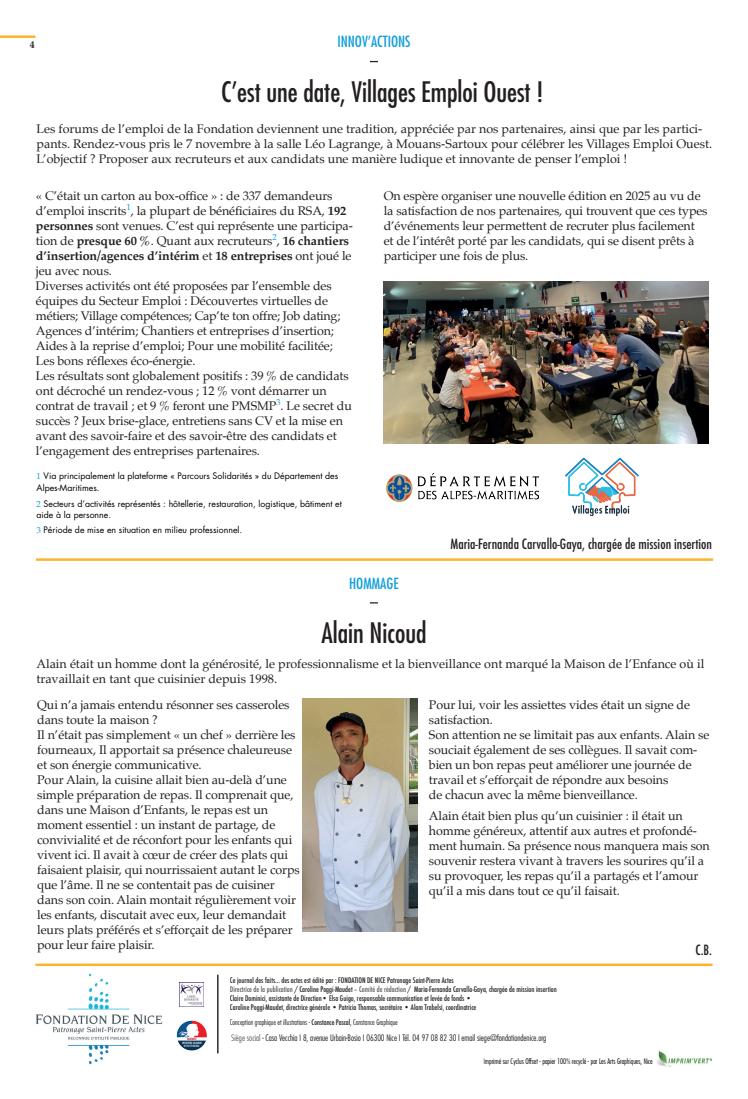
<style>
.page{position:relative;width:748px;height:1099px;background:#fff}
.page>*{position:absolute;margin:0;border:0;box-sizing:border-box;transform-origin:0 0}
.t1{font:condensed 27.5px "Futura Std";color:#231f20}
.t2{font:condensed 15px "Futura Std";color:#119eda}
.t3{font:500 condensed 13.75px "Futura";color:#231f20}
.t4{font:12.5px/15px "Palatino";letter-spacing:-.01em;color:#231f20}
.t5{font:700 10px "Palatino";color:#231f20}
.t6{font:8.75px/11.2px "Futura Std";color:#000002}
.t7{font:300 condensed 8.75px "Futura Std";color:#231f20}
.t8{font:500 condensed 7.5px/9px "Futura";color:#231f20}
.t9{font:300 condensed 7.5px "Futura Std";color:#231f20}
.t10{font:300 condensed 7.5px "Futura Std";color:#000001}
.s1{font-weight:700}
.s2{font-family:"Palatino";color:#119eda}
.s3{color:#575b5c}
.s4{font-weight:400}
.s5{color:#5f5f62}
</style>
<div class="page">
<hr style="left:0;top:35px;width:35px;height:3px;background:#fcb32e">
<hr style="left:35px;top:963px;width:677px;height:3px;background:#fcb32e">
<hr style="left:36px;top:558px;width:677px;height:3px;background:#fcb32e">
<img style="left:35px;top:973px;width:128px;height:92px">
<img style="left:176px;top:1020px;width:31px;height:30px">
<img style="left:180px;top:982px;width:24px;height:24px">
<hr style="left:217px;top:974px;width:1px;height:79px;background:#000001">
<img style="left:656px;top:1050px;width:55px;height:17px">
<img style="left:384px;top:282px;width:324px;height:161px">
<img style="left:386px;top:473px;width:152px;height:28px">
<img style="left:565px;top:457px;width:74px;height:60px">
<img style="left:302px;top:698px;width:115px;height:233px">
<p class="t5" style="left:30px;top:36px;width:6px">4</p>
<p class="t2" style="left:337px;top:33px;width:75px">INNOV’ACTIONS</p>
<h1 class="t1" style="left:221px;top:75px;width:323px">C’est une date, Villages Emploi Ouest !</h1>
<p class="t4" style="left:37px;top:122px;width:677px">Les forums de l’emploi de la Fondation deviennent une tradition, appréciée par nos partenaires, ainsi que par les partici&shy;pants. Rendez-vous pris le 7 novembre à la salle Léo Lagrange, à Mouans-Sartoux pour célébrer les Villages Emploi Ouest.<br>L’objectif ? Proposer aux recruteurs et aux candidats une manière ludique et innovante de penser l’emploi !</p>
<p class="t4" style="left:36px;top:188px;width:318px">« C’était un carton au box-office » : de 337 demandeurs d’emploi inscrits<sup>1</sup>, la plupart de bénéficiaires du RSA, <span class="s1">192 personnes</span> sont venues. C’est qui représente une participa&shy;tion de <span class="s1">presque 60 %</span>. Quant aux recruteurs<sup>2</sup>, <span class="s1">16 chantiers d’insertion/agences d’intérim</span> et <span class="s1">18 entreprises</span> ont joué le jeu avec nous.<br>Diverses activités ont été proposées par l’ensemble des équipes du Secteur Emploi : Découvertes virtuelles de métiers; Village compétences; Cap’te ton offre; Job dating; Agences d’intérim; Chantiers et entreprises d’insertion; Aides à la reprise d’emploi; Pour une mobilité facilitée; Les bons réflexes éco-énergie.<br>Les résultats sont globalement positifs : 39 % de candidats ont décroché un rendez-vous ; 12 % vont démarrer un contrat de travail ; et 9 % feront une PMSMP<sup>3</sup>. Le secret du succès ? Jeux brise-glace, entretiens sans CV et la mise en avant des savoir-faire et des savoir-être des candidats et l’engagement des entreprises partenaires.</p>
<p class="t4" style="left:384px;top:188px;width:325px">On espère organiser une nouvelle édition en 2025 au vu de la satisfaction de nos partenaires, qui trouvent que ces types d’événements leur permettent de recruter plus facilement et de l’intérêt porté par les candidats, qui se disent prêts à participer une fois de plus.</p>
<p class="t6" style="left:37px;top:470px;width:303px"><span class="s2">1</span> Via principalement la plateforme « Parcours Solidarités » du Département des<br>Alpes-Maritimes.</p>
<p class="t6" style="left:37px;top:498px;width:307px"><span class="s2">2</span> Secteurs d’activités représentés : hôtellerie, restauration, logistique, bâtiment et aide à la personne.</p>
<p class="t6" style="left:37px;top:524px;width:207px"><span class="s2">3</span> Période de mise en situation en milieu professionnel.</p>
<p class="t3" style="left:450px;top:535px;width:263px">Maria-Fernanda Carvallo-Gaya, chargée de mission insertion</p>
<p class="t2" style="left:349px;top:574px;width:51px">HOMMAGE</p>
<h1 class="t1" style="left:321px;top:616px;width:107px">Alain Nicoud</h1>
<p class="t4" style="left:36px;top:656px;width:669px">Alain était un homme dont la générosité, le professionnalisme et la bienveillance ont marqué la Maison de l’Enfance où il travaillait en tant que cuisinier depuis 1998.</p>
<p class="t4" style="left:37px;top:696px;width:264px">Qui n’a jamais entendu résonner ses casseroles dans toute la maison ?<br>Il n’était pas simplement « un chef » derrière les fourneaux, Il apportait sa présence chaleureuse et son énergie communicative.<br>Pour Alain, la cuisine allait bien au-delà d’une simple préparation de repas. Il comprenait que, dans une Maison d’Enfants, le repas est un moment essentiel : un instant de partage, de convivialité et de réconfort pour les enfants qui vivent ici. Il avait à cœur de créer des plats qui faisaient plaisir, qui nourrissaient autant le corps que l’âme. Il ne se contentait pas de cuisiner dans son coin. Alain montait régulièrement voir les enfants, discutait avec eux, leur demandait leurs plats préférés et s’efforçait de les préparer pour leur faire plaisir.</p>
<p class="t4" style="left:429px;top:696px;width:282px">Pour lui, voir les assiettes vides était un signe de satisfaction.<br>Son attention ne se limitait pas aux enfants. Alain se souciait également de ses collègues. Il savait com&shy;bien un bon repas peut améliorer une journée de travail et s’efforçait de répondre aux besoins<br>de chacun avec la même bienveillance.</p>
<p class="t4" style="left:429px;top:808px;width:282px">Alain était bien plus qu’un cuisinier : il était un homme généreux, attentif aux autres et profondé&shy;ment humain. Sa présence nous manquera mais son souvenir restera vivant à travers les sourires qu’il a su provoquer, les repas qu’il a partagés et l’amour qu’il a mis dans tout ce qu’il faisait.</p>
<p class="t3" style="left:695px;top:941px;width:18px">C.B.</p>
<p class="t8" style="left:230px;top:975px;width:328px">Ce journal des faits... des actes est édité par : FONDATION DE NICE Patronage Saint-Pierre Actes<br><span class="s3">Directrice de la publication</span> / Caroline Poggi-Maudet – <span class="s3">Comité de rédaction</span> / Maria-Fernanda Carvallo-Gaya, chargée de mission insertion Claire Dominici, assistante de Direction• Elsa Guigo, responsable communication et levée de fonds •<br>Caroline Poggi-Maudet, directrice générale • Patricia Thomas, secrétaire • Alam Trabelsi, coordinatrice</p>
<p class="t9" style="left:230px;top:1017px;width:169px">Conception graphique et illustrations - <span class="s4">Constance Pascal,</span> Constance Graphique</p>
<p class="t7" style="left:231px;top:1032px;width:317px"><span class="s5">Siège social</span> - Casa Vecchia I 8, avenue Urbain-Bosio I 06300 Nice I Tél. 04 97 08 82 30 I email siege@fondationdenice.org</p>
<p class="t10" style="left:483px;top:1056px;width:171px">Imprimé sur Cyclus Offset - papier 100% recyclé - par Les Arts Graphiques, Nice</p>
</div>
